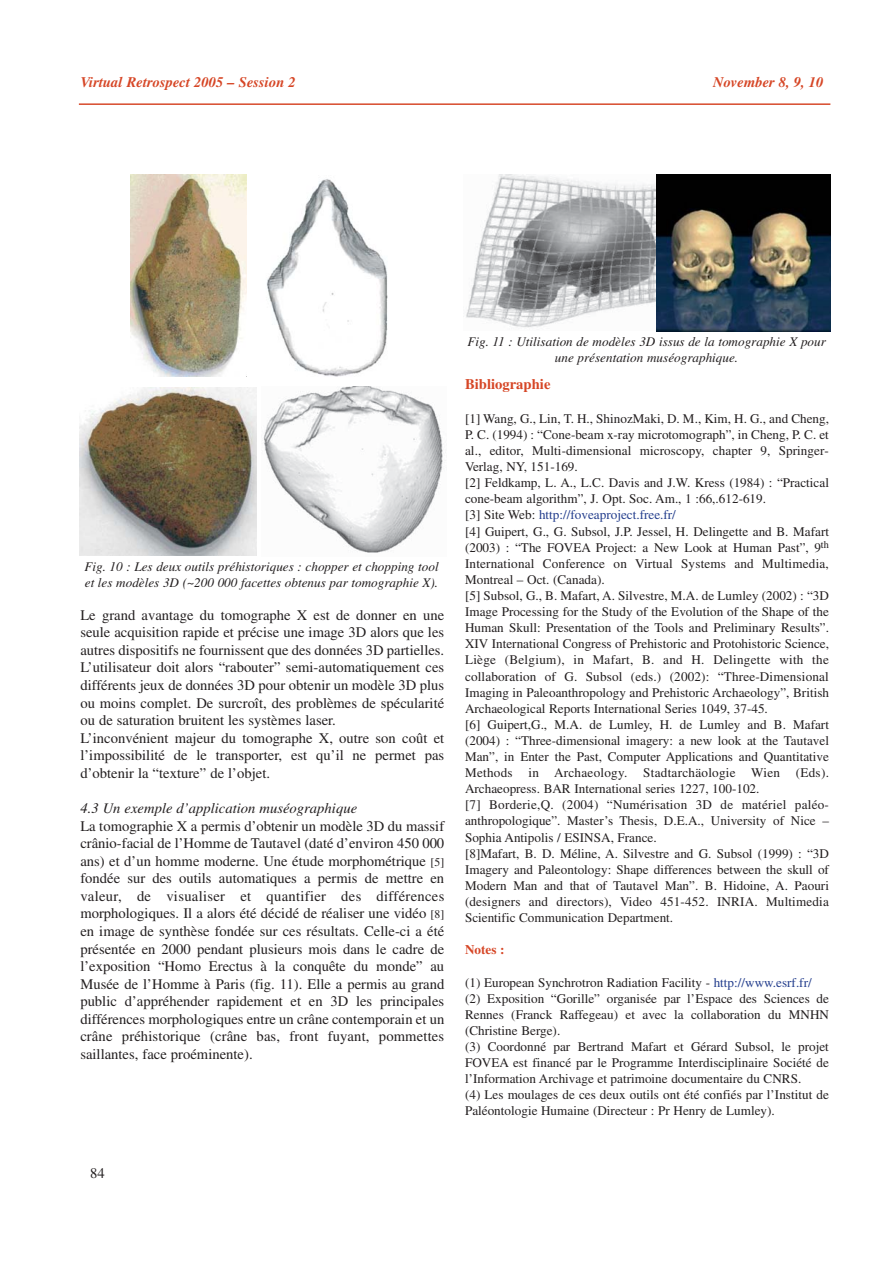
<style>
.page{position:relative;width:893px;height:1263px;background:#fff}
.page>*{position:absolute;margin:0;border:0;box-sizing:border-box;transform-origin:0 0}
.t1{font:14.7px/17.5px "Times";color:#231f20}
.t2{font:italic 700 14.7px "Times";color:#d64626}
.t3{font:italic 14.7px "Times";color:#231f20}
.t4{font:700 14.7px "Times";color:#d64626}
.t5{font:13.2px/16px "Times";color:#231f20}
.t6{font:italic 13.2px/15.8px "Times";color:#231f20}
.t7{font:700 13.2px "Times";color:#d64626}
.s1{font-size:11.7px}
.s2{color:#243e8d}
</style>
<div class="page">
<hr style="left:79px;top:103px;width:751px;height:2px;background:#d64626">
<img style="left:130px;top:175px;width:117px;height:201px">
<img style="left:79px;top:387px;width:178px;height:169px">
<img style="left:266px;top:179px;width:122px;height:198px">
<img style="left:263px;top:386px;width:180px;height:167px">
<img style="left:466px;top:175px;width:190px;height:153px">
<svg style="left:656px;top:175px;width:174px;height:156px"></svg>
<p class="t2" style="left:80px;top:76px;width:217px">Virtual Retrospect 2005 – Session 2</p>
<p class="t2" style="left:713px;top:76px;width:112px">November 8, 9, 10</p>
<p class="t6" style="left:84px;top:560px;width:356px">Fig. 10 : Les deux outils préhistoriques : chopper et chopping tool et les modèles 3D (~200 000 facettes obtenus par tomographie X).</p>
<p class="t1" style="left:80px;top:607px;width:365px">Le grand avantage du tomographe X est de donner en une seule acquisition rapide et précise une image 3D alors que les autres dispositifs ne fournissent que des données 3D partielles.<br>L’utilisateur doit alors “rabouter” semi-automatiquement ces différents jeux de données 3D pour obtenir un modèle 3D plus ou moins complet. De surcroît, des problèmes de spécularité ou de saturation bruitent les systèmes laser.<br>L’inconvénient majeur du tomographe X, outre son coût et l’impossibilité de le transporter, est qu’il ne permet pas d’obtenir la “texture” de l’objet.</p>
<p class="t3" style="left:80px;top:803px;width:278px">4.3 Un exemple d’application muséographique</p>
<p class="t1" style="left:80px;top:818px;width:365px;text-align:justify">La tomographie X a permis d’obtenir un modèle 3D du massif crânio-facial de l’Homme de Tautavel (daté d’environ 450 000 ans) et d’un homme moderne. Une étude morphométrique <span class="s1">[5] </span>fondée sur des outils automatiques a permis de mettre en valeur, de visualiser et quantifier des différences morphologiques. Il a alors été décidé de réaliser une vidéo <span class="s1">[8] </span>en image de synthèse fondée sur ces résultats. Celle-ci a été présentée en 2000 pendant plusieurs mois dans le cadre de l’exposition “Homo Erectus à la conquête du monde” au Musée de l’Homme à Paris (fig. 11). Elle a permis au grand public d’appréhender rapidement et en 3D les principales différences morphologiques entre un crâne contemporain et un crâne préhistorique (crâne bas, front fuyant, pommettes saillantes, face proéminente).</p>
<p class="t1" style="left:90px;top:1165px;width:16px">84</p>
<p class="t6" style="left:467px;top:335px;width:360px;text-align:center">Fig. 11 : Utilisation de modèles 3D issus de la tomographie X pour une présentation muséographique.</p>
<p class="t4" style="left:465px;top:379px;width:87px">Bibliographie</p>
<p class="t5" style="left:465px;top:412px;width:365px">[1] Wang, G., Lin, T. H., ShinozMaki, D. M., Kim, H. G., and Cheng, P. C. (1994) : “Cone-beam x-ray microtomograph”, in Cheng, P. C. et al., editor, Multi-dimensional microscopy, chapter 9, Springer-Verlag, NY, 151-169.<br>[2] Feldkamp, L. A., L.C. Davis and J.W. Kress (1984) : “Practical cone-beam algorithm”, J. Opt. Soc. Am., 1 :66,.612-619.<br>[3] Site Web: <span class="s2">http://foveaproject.free.fr/<br></span>[4] Guipert, G., G. Subsol, J.P. Jessel, H. Delingette and B. Mafart (2003) : “The FOVEA Project: a New Look at Human Past”, 9<sup>th </sup>International Conference on Virtual Systems and Multimedia, Montreal – Oct. (Canada).<br>[5] Subsol, G., B. Mafart, A. Silvestre, M.A. de Lumley (2002) : “3D Image Processing for the Study of the Evolution of the Shape of the Human Skull: Presentation of the Tools and Preliminary Results”.<br>XIV International Congress of Prehistoric and Protohistoric Science, Liège (Belgium), in Mafart, B. and H. Delingette with the collaboration of G. Subsol (eds.) (2002): “Three-Dimensional Imaging in Paleoanthropology and Prehistoric Archaeology”, British Archaeological Reports International Series 1049, 37-45.<br>[6] Guipert,G., M.A. de Lumley, H. de Lumley and B. Mafart (2004) : “Three-dimensional imagery: a new look at the Tautavel Man”, in Enter the Past, Computer Applications and Quantitative Methods in Archaeology. Stadtarchäologie Wien (Eds).<br>Archaeopress. BAR International series 1227, 100-102.<br>[7] Borderie,Q. (2004) “Numérisation 3D de matériel paléo&shy;anthropologique”. Master’s Thesis, D.E.A., University of Nice – Sophia Antipolis / ESINSA, France.<br>[8]Mafart, B. D. Méline, A. Silvestre and G. Subsol (1999) : “3D Imagery and Paleontology: Shape differences between the skull of Modern Man and that of Tautavel Man”. B. Hidoine, A. Paouri (designers and directors), Video 451-452. INRIA. Multimedia Scientific Communication Department.</p>
<p class="t7" style="left:465px;top:945px;width:41px">Notes :</p>
<p class="t5" style="left:465px;top:975px;width:365px">(1) European Synchrotron Radiation Facility - <span class="s2">http://www.esrf.fr/ </span>(2) Exposition “Gorille” organisée par l’Espace des Sciences de Rennes (Franck Raffegeau) et avec la collaboration du MNHN (Christine Berge).<br>(3) Coordonné par Bertrand Mafart et Gérard Subsol, le projet FOVEA est financé par le Programme Interdisciplinaire Société de l’Information Archivage et patrimoine documentaire du CNRS.<br>(4) Les moulages de ces deux outils ont été confiés par l’Institut de Paléontologie Humaine (Directeur : Pr Henry de Lumley).</p>
</div>
